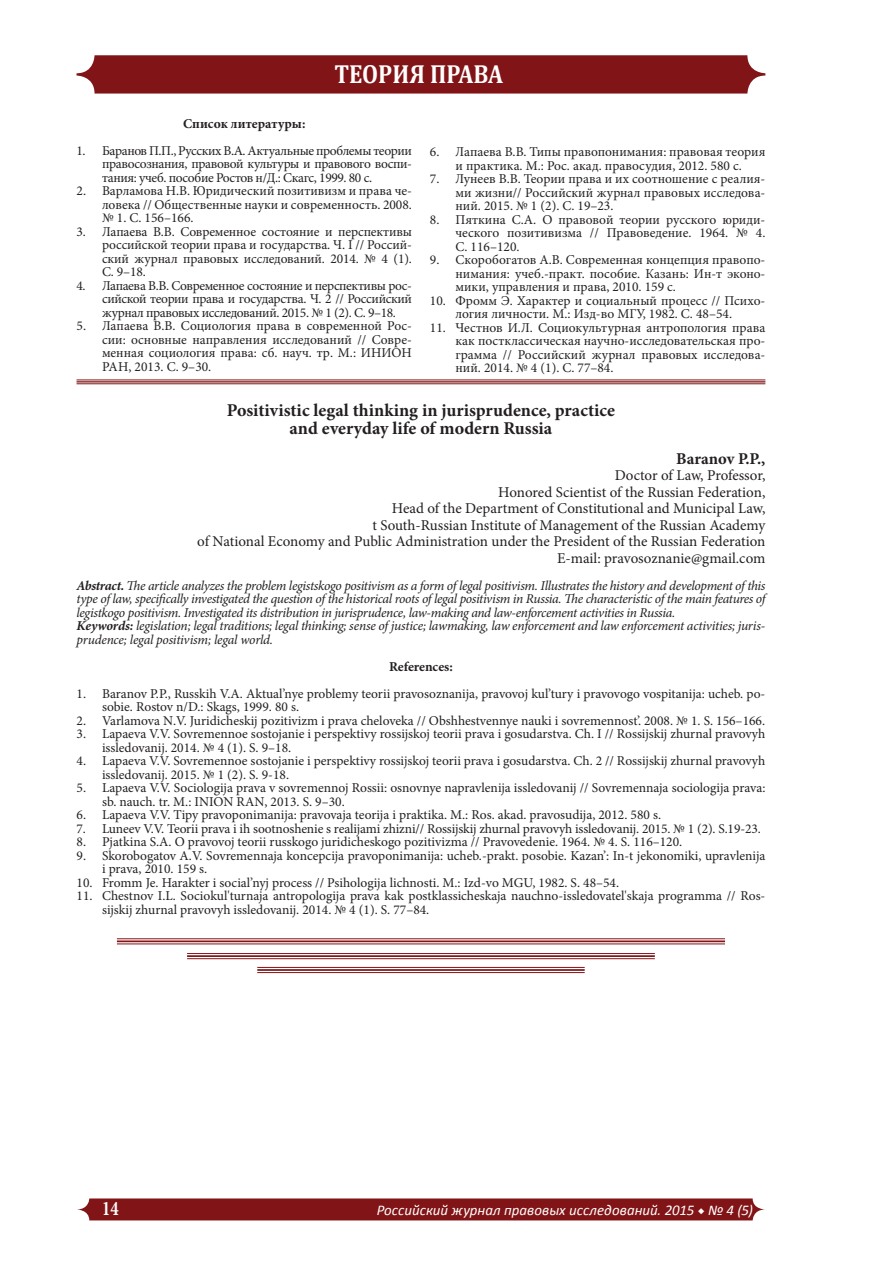
<style>
.page{position:relative;width:893px;height:1263px;background:#fff}
.page>*{position:absolute;margin:0;border:0;box-sizing:border-box;transform-origin:0 0}
.t1{font:700 26.25px "Cambria";color:#fff;scale:.88 1}
.t2{font:700 20.7px "Minion Pro";color:#fff;scale:.8 1}
.t3{font:700 18px/18px "Minion Pro";color:#231f20;text-align:center}
.t4{font:700 16.5px "Minion Pro";color:#231f20}
.t5{font:15px/16.5px "Minion Pro";letter-spacing:-.005em;color:#231f20;text-align:right}
.t6{font:italic 14.85px "Calibri";letter-spacing:.005em;color:#fff}
.t7{font:13.5px/13.5px "Minion Pro";color:#231f20;text-align:justify}
.t8{font:italic 13.5px/13.5px "Minion Pro";letter-spacing:-.02em;color:#231f20;text-align:justify}
.t9{font:700 13.5px "Minion Pro";color:#231f20}
.s1{font-weight:700}
.s2{font-family:"Minion Pro";font-weight:700;font-style:normal}
</style>
<div class="page">
<svg style="left:77px;top:1198px;width:688px;height:22px;background:#871f21"></svg>
<div style="left:77px;top:55px;width:688px;height:39px;background:#811416;border-radius:18px"></div>
<hr style="left:77px;top:383px;width:688px;height:1px;background:#811416">
<hr style="left:77px;top:381px;width:688px;height:1px;background:#811416">
<hr style="left:77px;top:380px;width:688px;height:1px;background:#811416">
<hr style="left:117px;top:943px;width:608px;height:1px;background:#811416">
<hr style="left:117px;top:940px;width:608px;height:2px;background:#811416">
<hr style="left:117px;top:938px;width:608px;height:1px;background:#811416">
<hr style="left:187px;top:958px;width:468px;height:1px;background:#811416">
<hr style="left:187px;top:955px;width:468px;height:2px;background:#811416">
<hr style="left:187px;top:953px;width:468px;height:1px;background:#811416">
<hr style="left:257px;top:972px;width:328px;height:1px;background:#811416">
<hr style="left:257px;top:969px;width:328px;height:2px;background:#811416">
<hr style="left:257px;top:967px;width:328px;height:1px;background:#811416">
<h1 class="t1" style="left:334px;top:55px;width:193px">ТЕОРИЯ ПРАВА</h1>
<p class="t9" style="left:183px;top:114px;width:124px">Список литературы:</p>
<p class="t7" style="left:102px;top:144px;width:311px;text-indent:-26px">1. Баранов П.П., Русских В.А. Актуальные проблемы теории правосознания, правовой культуры и правового воспи&shy;тания: учеб. пособие Ростов н/Д.: Скагс, 1999. 80 с.</p>
<p class="t7" style="left:102px;top:184px;width:311px;text-indent:-26px">2. Варламова Н.В. Юридический позитивизм и права че&shy;ловека // Общественные науки и современность. 2008. № 1. С. 156–166.</p>
<p class="t7" style="left:102px;top:225px;width:311px;text-indent:-26px">3. Лапаева В.В. Современное состояние и перспективы российской теории права и государства. Ч. I // Россий&shy;ский журнал правовых исследований. 2014. № 4 (1).<br>С. 9–18.</p>
<p class="t7" style="left:102px;top:279px;width:311px;text-indent:-26px">4. Лапаева В.В. Современное состояние и перспективы рос&shy;сийской теории права и государства. Ч. 2 // Российский журнал правовых исследований. 2015. № 1 (2). С. 9–18.</p>
<p class="t7" style="left:102px;top:319px;width:311px;text-indent:-26px">5. Лапаева В.В. Социология права в современной Рос&shy;сии: основные направления исследований // Совре&shy;менная социология права: сб. науч. тр. М.: ИНИОН РАН, 2013. С. 9–30.</p>
<p class="t7" style="left:430px;top:145px;width:337px;text-align:center">6. Лапаева В.В. Типы правопонимания: правовая теория и практика. М.: Рос. акад. правосудия, 2012. 580 с.</p>
<p class="t7" style="left:455px;top:172px;width:311px;text-indent:-26px">7. Лунеев В.В. Теории права и их соотношение с реалия&shy;ми жизни// Российский журнал правовых исследова&shy;ний. 2015. № 1 (2). С. 19–23.</p>
<p class="t7" style="left:455px;top:213px;width:311px;text-indent:-26px">8. Пяткина С.А. О правовой теории русского юриди&shy;ческого позитивизма // Правоведение. 1964. № 4.<br>С. 116–120.</p>
<p class="t7" style="left:455px;top:253px;width:311px;text-indent:-26px">9. Скоробогатов А.В. Современная концепция правопо&shy;нимания: учеб.-практ. пособие. Казань: Ин-т эконо&shy;мики, управления и права, 2010. 159 с.</p>
<p class="t7" style="left:430px;top:294px;width:337px;text-align:center">10. Фромм Э. Характер и социальный процесс // Психо&shy;логия личности. М.: Изд-во МГУ, 1982. С. 48–54.</p>
<p class="t7" style="left:455px;top:321px;width:311px;text-indent:-26px">11. Честнов И.Л. Социокультурная антропология права как постклассическая научно-исследовательская про&shy;грамма // Российский журнал правовых исследова&shy;ний. 2014. № 4 (1). С. 77–84.</p>
<p class="t3" style="left:227px;top:401px;width:390px">Positivistic legal thinking in jurisprudence, practice and everyday life of modern Russia</p>
<p class="t4" style="left:676px;top:447px;width:91px">Baranov P.P.,</p>
<p class="t5" style="left:615px;top:467px;width:152px">Doctor of Law, Professor,</p>
<p class="t5" style="left:498px;top:484px;width:269px">Honored Scientist of the Russian Federation,</p>
<p class="t5" style="left:392px;top:500px;width:375px">Head of the Department of Constitutional and Municipal Law,</p>
<p class="t5" style="left:197px;top:517px;width:570px">t South-Russian Institute of Management of the Russian Academy<br>of National Economy and Public Administration under the President of the Russian Federation</p>
<p class="t5" style="left:557px;top:550px;width:210px">E-mail: pravosoznanie@gmail.com</p>
<p class="t8" style="left:77px;top:578px;width:690px"><span class="s1">Abstract.</span> The article analyzes the problem legistskogo positivism as a form of legal positivism. Illustrates the history and development of this type of law, specifically investigated the question of the historical roots of legal positivism in Russia. The characteristic of the main features of legistkogo positivism. Investigated its distribution in jurisprudence, law-making and law-enforcement activities in Russia.</p>
<p class="t8" style="left:77px;top:619px;width:690px"><span class="s1">Keywords:</span> legislation; legal traditions; legal thinking; sense of justice; lawmaking, law enforcement and law enforcement activities; juris&shy;prudence; legal positivism; legal world.</p>
<p class="t9" style="left:389px;top:657px;width:65px">References:</p>
<p class="t7" style="left:102px;top:687px;width:665px;text-indent:-26px">1. Baranov P.P., Russkih V.A. Aktual’nye problemy teorii pravosoznanija, pravovoj kul’tury i pravovogo vospitanija: ucheb. po&shy;sobie. Rostov n/D.: Skags, 1999. 80 s.</p>
<p class="t7" style="left:77px;top:714px;width:690px">2. Varlamova N.V. Juridicheskij pozitivizm i prava cheloveka // Obshhestvennye nauki i sovremennost’. 2008. № 1. S. 156–166.</p>
<p class="t7" style="left:102px;top:727px;width:665px;text-indent:-26px">3. Lapaeva V.V. Sovremennoe sostojanie i perspektivy rossijskoj teorii prava i gosudarstva. Ch. I // Rossijskij zhurnal pravovyh issledovanij. 2014. № 4 (1). S. 9–18.</p>
<p class="t7" style="left:102px;top:754px;width:665px;text-indent:-26px">4. Lapaeva V.V. Sovremennoe sostojanie i perspektivy rossijskoj teorii prava i gosudarstva. Ch. 2 // Rossijskij zhurnal pravovyh issledovanij. 2015. № 1 (2). S. 9-18.</p>
<p class="t7" style="left:102px;top:781px;width:665px;text-indent:-26px">5. Lapaeva V.V. Sociologija prava v sovremennoj Rossii: osnovnye napravlenija issledovanij // Sovremennaja sociologija prava: sb. nauch. tr. M.: INION RAN, 2013. S. 9–30.</p>
<p class="t7" style="left:77px;top:808px;width:586px">6. Lapaeva V.V. Tipy pravoponimanija: pravovaja teorija i praktika. M.: Ros. akad. pravosudija, 2012. 580 s.</p>
<p class="t7" style="left:77px;top:822px;width:686px">7. Luneev V.V. Teorii prava i ih sootnoshenie s realijami zhizni// Rossijskij zhurnal pravovyh issledovanij. 2015. № 1 (2). S.19-23.</p>
<p class="t7" style="left:77px;top:835px;width:607px">8. Pjatkina S.A. O pravovoj teorii russkogo juridicheskogo pozitivizma // Pravovedenie. 1964. № 4. S. 116–120.</p>
<p class="t7" style="left:102px;top:849px;width:665px;text-indent:-26px">9. Skorobogatov A.V. Sovremennaja koncepcija pravoponimanija: ucheb.-prakt. posobie. Kazan’: In-t jekonomiki, upravlenija i prava, 2010. 159 s.</p>
<p class="t7" style="left:77px;top:876px;width:544px">10. Fromm Je. Harakter i social’nyj process // Psihologija lichnosti. M.: Izd-vo MGU, 1982. S. 48–54.</p>
<p class="t7" style="left:102px;top:889px;width:665px;text-indent:-26px">11. Chestnov I.L. Sociokul'turnaja antropologija prava kak postklassicheskaja nauchno-issledovatel'skaja programma // Ros&shy;sijskij zhurnal pravovyh issledovanij. 2014. № 4 (1). S. 77–84.</p>
<h2 class="t2" style="left:102px;top:1194px;width:22px">14</h2>
<p class="t6" style="left:377px;top:1200px;width:378px">Российский журнал правовых исследований. 2015 <span class="s2">◆</span> № 4 (5)</p>
</div>
